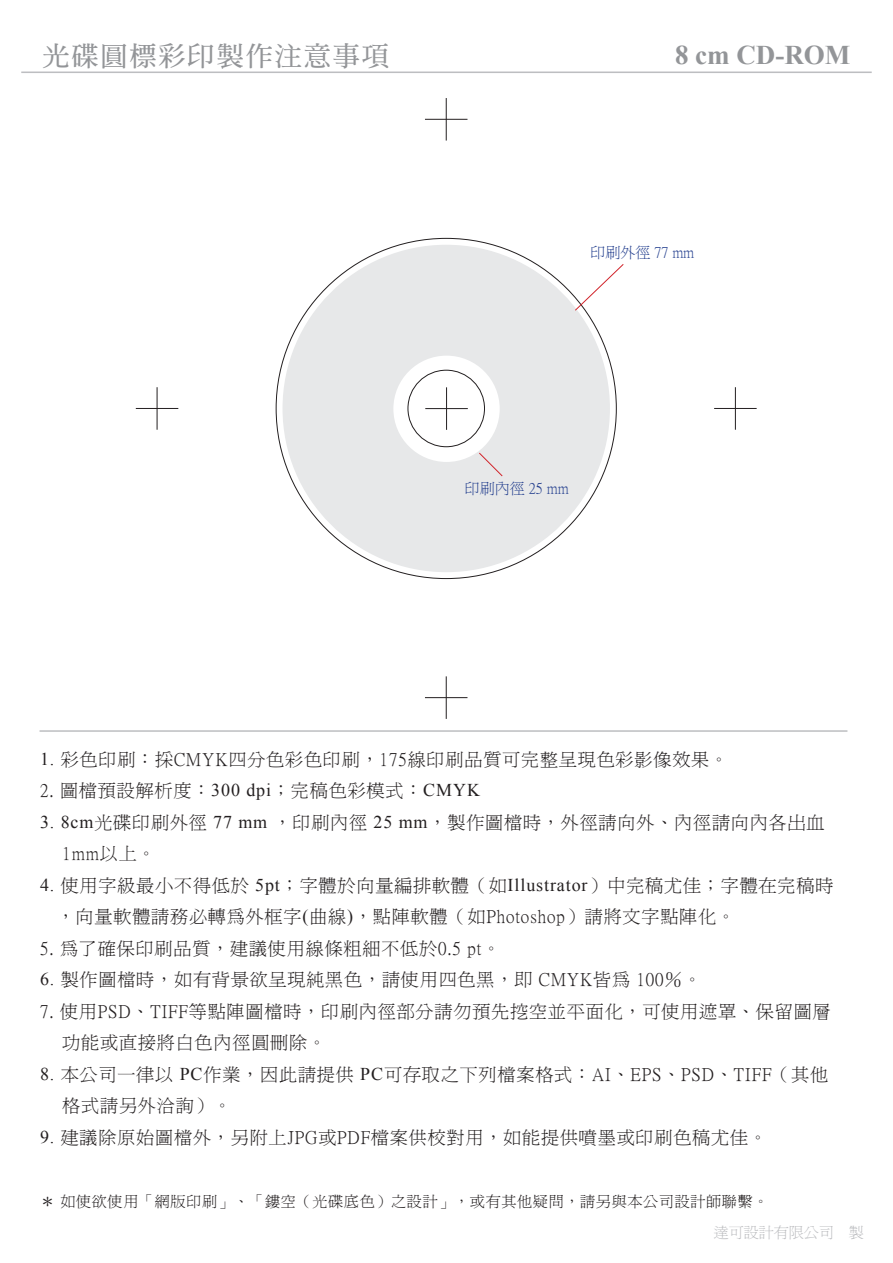
<style>
.page{position:relative;width:893px;height:1263px;background:#fff}
.page>*{position:absolute;margin:0;border:0;box-sizing:border-box;transform-origin:0 0}
.t1{font:27px "DFP Ming Bold B5";letter-spacing:.075em;color:#939598}
.t2{font:700 27px "Times New Roman";color:#939598}
.t3{font:18px/31.5px "P Ming Li U";letter-spacing:.05em;color:#231f20}
.t4{font:15px "P Ming Li U";letter-spacing:.05em;color:#231f20}
.t5{font:15px "P Ming Li U";color:#25408f}
.t6{font:15px "Ming Li U";color:#bdbec1}
.s1{font-family:"Times New Roman"}
</style>
<div class="page">
<div style="left:282px;top:245px;width:328px;height:327px;background:#e7e8e9;border-radius:50%"></div>
<div style="left:393px;top:356px;width:107px;height:106px;background:#fff;border-radius:50%"></div>
<hr style="left:425px;top:119px;width:42px;height:1px;background:#231f20">
<hr style="left:446px;top:98px;width:1px;height:43px;background:#231f20">
<hr style="left:425px;top:697px;width:42px;height:1px;background:#231f20">
<hr style="left:446px;top:676px;width:1px;height:43px;background:#231f20">
<hr style="left:157px;top:387px;width:1px;height:43px;background:#231f20">
<hr style="left:136px;top:408px;width:42px;height:1px;background:#231f20">
<hr style="left:735px;top:387px;width:1px;height:43px;background:#231f20">
<hr style="left:714px;top:408px;width:43px;height:1px;background:#231f20">
<div style="left:408px;top:370px;width:77px;height:77px;border:1px solid #231f20;border-radius:50%"></div>
<hr style="left:40px;top:730px;width:807px;height:2px;background:#bdbec1">
<hr style="left:21px;top:72px;width:851px;height:1px;background:#bdbec1">
<svg style="left:479px;top:452px;width:24px;height:25px"></svg>
<hr style="left:446px;top:387px;width:1px;height:43px;background:#231f20">
<hr style="left:425px;top:408px;width:43px;height:1px;background:#231f20">
<svg style="left:574px;top:264px;width:50px;height:47px"></svg>
<h1 class="t1" style="left:43px;top:42px;width:348px">光碟圓標彩印製作注意事項</h1>
<h1 class="t2" style="left:675px;top:36px;width:177px">8 cm CD-ROM</h1>
<p class="t5" style="left:590px;top:245px;width:105px">印刷外徑 77 mm</p>
<p class="t5" style="left:465px;top:481px;width:105px">印刷內徑 25 mm</p>
<p class="t3" style="left:40px;top:743px;width:690px"><span class="s1">1.</span> 彩色印刷：採CMYK四分色彩色印刷，175線印刷品質可完整呈現色彩影像效果。</p>
<p class="t3" style="left:40px;top:775px;width:441px">2. 圖檔預設解析度：<span class="s1">300 dpi</span>；完稿色彩模式：<span class="s1">CMYK</span></p>
<p class="t3" style="left:62px;top:806px;width:764px;text-indent:-22px"><span class="s1">3. 8cm</span>光碟印刷外徑 <span class="s1">77 mm</span> ，印刷內徑 <span class="s1">25 mm</span>，製作圖檔時，外徑請向外、內徑請向內各出血<br>1mm以上。</p>
<p class="t3" style="left:57px;top:869px;width:778px;text-indent:-17px"><span class="s1">4.</span> 使用字級最小不得低於 <span class="s1">5pt</span>；字體於向量編排軟體（如<span class="s1">Illustrator</span>）中完稿尤佳；字體在完稿時，向量軟體請務必轉為外框字<span class="s1">(</span>曲線<span class="s1">)</span>，點陣軟體（如Photoshop）請將文字點陣化。</p>
<p class="t3" style="left:40px;top:932px;width:462px">5. 為了確保印刷品質，建議使用線條粗細不低於0.5 pt。</p>
<p class="t3" style="left:40px;top:964px;width:663px"><span class="s1">6.</span> 製作圖檔時，如有背景欲呈現純黑色，請使用四色黑，即 CMYK皆為 100％。</p>
<p class="t3" style="left:62px;top:995px;width:770px;text-indent:-22px">7. 使用PSD、TIFF等點陣圖檔時，印刷內徑部分請勿預先挖空並平面化，可使用遮罩、保留圖層功能或直接將白色內徑圓刪除。</p>
<p class="t3" style="left:62px;top:1058px;width:767px;text-indent:-22px"><span class="s1">8.</span> 本公司一律以 <span class="s1">PC</span>作業，因此請提供 <span class="s1">PC</span>可存取之下列檔案格式：AI、EPS、PSD、TIFF（其他格式請另外洽詢）。</p>
<p class="t3" style="left:40px;top:1121px;width:728px"><span class="s1">9.</span> 建議除原始圖檔外，另附上JPG或PDF檔案供校對用，如能提供噴墨或印刷色稿尤佳。</p>
<p class="t4" style="left:40px;top:1194px;width:730px">＊如使欲使用「網版印刷」、「鏤空（光碟底色）之設計」，或有其他疑問，請另與本公司設計師聯繫。</p>
<p class="t6" style="left:714px;top:1225px;width:151px">達可設計有限公司 製</p>
</div>
